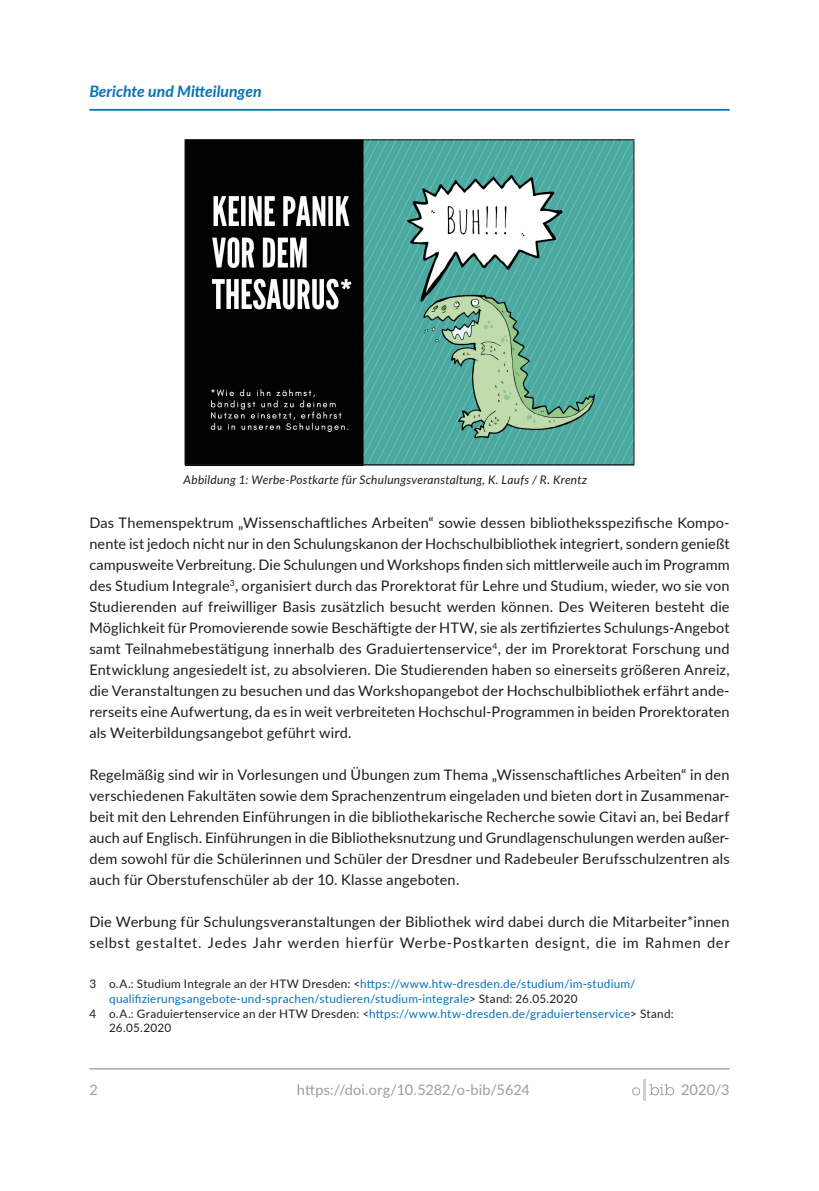
<style>
.page{position:relative;width:819px;height:1191px;background:#fff}
.page>*{position:absolute;margin:0;border:0;box-sizing:border-box;transform-origin:0 0}
.t1{font:15.75px "Lato Bold Italic 2";color:#0472b9}
.t2{font:14.53px/21px "Lato";letter-spacing:.015em;color:#1d1d1b;text-align:justify}
.t3{font:14.53px "Lato Regular 5";letter-spacing:.01em;color:#9d9d9d}
.t4{font:14.53px "Lato Regular 6";color:#9d9d9d}
.t5{font:14.53px "Lato";color:#9d9d9d}
.t6{font:italic 11.9px "Lato";letter-spacing:.02em;color:#1d1d1b}
.t7{font:11.72px/14px "Lato";letter-spacing:.02em;color:#0472b9}
.t8{font:11.72px/14px "Lato";letter-spacing:.02em;color:#1d1d1b}
.s1{color:#1d1d1b}
.s2{color:#0472b9}
</style>
<div class="page">
<hr style="left:89px;top:1068px;width:640px;height:1px;background:#9d9d9d">
<hr style="left:643px;top:1079px;width:3px;height:21px;background:#d1d1d1">
<svg style="left:632px;top:1087px;width:8px;height:8px"></svg>
<svg style="left:649px;top:1084px;width:25px;height:11px"></svg>
<img style="left:186px;top:141px;width:446px;height:322px">
<div style="left:184px;top:139px;width:450px;height:326px;border:1px solid #1d1d1b"></div>
<hr style="left:89px;top:109px;width:640px;height:2px;background:#0472b9">
<p class="t1" style="left:89px;top:80px;width:174px">Berichte und Mitteilungen</p>
<p class="t6" style="left:184px;top:471px;width:405px">Abbildung 1: Werbe-Postkarte für Schulungsveranstaltung, K. Laufs / R. Krentz</p>
<p class="t2" style="left:89px;top:512px;width:641px">Das Themenspektrum „Wissenschaftliches Arbeiten“ sowie dessen bibliotheksspezifische Kompo&shy;nente ist jedoch nicht nur in den Schulungskanon der Hochschulbibliothek integriert, sondern genießt campusweite Verbreitung. Die Schulungen und Workshops finden sich mittlerweile auch im Programm des Studium Integrale<sup>3</sup>, organisiert durch das Prorektorat für Lehre und Studium, wieder, wo sie von Studierenden auf freiwilliger Basis zusätzlich besucht werden können. Des Weiteren besteht die Möglichkeit für Promovierende sowie Beschäftigte der HTW, sie als zertifiziertes Schulungs-Angebot samt Teilnahmebestätigung innerhalb des Graduiertenservice<sup>4</sup>, der im Prorektorat Forschung und Entwicklung angesiedelt ist, zu absolvieren. Die Studierenden haben so einerseits größeren Anreiz, die Veranstaltungen zu besuchen und das Workshopangebot der Hochschulbibliothek erfährt ande&shy;rerseits eine Aufwertung, da es in weit verbreiteten Hochschul-Programmen in beiden Prorektoraten als Weiterbildungsangebot geführt wird.</p>
<p class="t2" style="left:89px;top:764px;width:641px">Regelmäßig sind wir in Vorlesungen und Übungen zum Thema „Wissenschaftliches Arbeiten“ in den verschiedenen Fakultäten sowie dem Sprachenzentrum eingeladen und bieten dort in Zusammenar&shy;beit mit den Lehrenden Einführungen in die bibliothekarische Recherche sowie Citavi an, bei Bedarf auch auf Englisch. Einführungen in die Bibliotheksnutzung und Grundlagenschulungen werden außer&shy;dem sowohl für die Schülerinnen und Schüler der Dresdner und Radebeuler Berufsschulzentren als auch für Oberstufenschüler ab der 10. Klasse angeboten.</p>
<p class="t2" style="left:89px;top:911px;width:641px">Die Werbung für Schulungsveranstaltungen der Bibliothek wird dabei durch die Mitarbeiter*innen selbst gestaltet. Jedes Jahr werden hierfür Werbe-Postkarten designt, die im Rahmen der</p>
<p class="t7" style="left:109px;top:976px;width:528px;text-indent:-20px"><span class="s1">3 o.A.: Studium Integrale an der HTW Dresden: &lt;</span>https://www.htw-dresden.de/studium/im-studium/ qualifizierungsangebote-und-sprachen/studieren/studium-integrale<span class="s1">&gt; Stand: 26.05.2020</span></p>
<p class="t8" style="left:109px;top:1006px;width:566px;text-indent:-20px">4 o.A.: Graduiertenservice an der HTW Dresden: &lt;<span class="s2">https://www.htw-dresden.de/graduiertenservice</span>&gt; Stand:<br>26.05.2020</p>
<p class="t5" style="left:89px;top:1079px;width:10px">2</p>
<p class="t3" style="left:297px;top:1079px;width:234px">https://doi.org/10.5282/o-bib/5624</p>
<p class="t4" style="left:681px;top:1079px;width:50px">2020/3</p>
</div>
